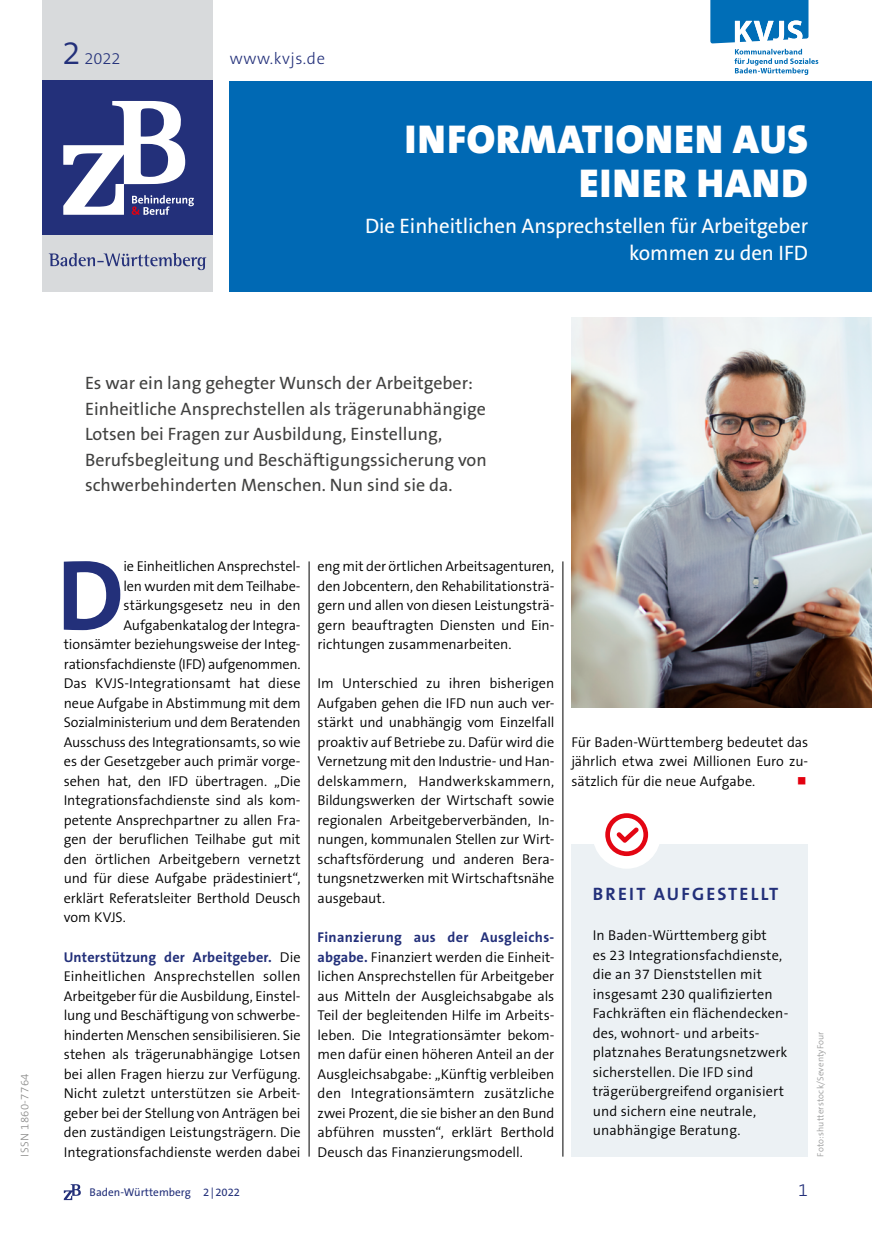
<style>
.page{position:relative;width:872px;height:1234px;background:#fff}
.page>*{position:absolute;margin:0;border:0;box-sizing:border-box;transform-origin:0 0}
.Copytext_Initial_1{font:700 100.95px "The Sans B W7";color:#23307a}
.Headline{font:900 40.5px/43.5px "The Sans B W9";letter-spacing:.025em;color:#fff;text-align:right}
.Subline{font:21px/27px "The Sans B W5 Plain";letter-spacing:-.005em;color:#fff;text-align:right}
.Anleser_linksbündig{font:18px/25.5px "The Sans B W5 Plain";color:#414140}
.Kasten_Überschrift{font:700 18px "The Sans B W7";letter-spacing:.125em;color:#23307a}
.t1{font:300 18px "The Sans B W3";color:#23307a}
.URL_Titel{font:300 16.5px "The Sans B W3";letter-spacing:.035em;color:#23307a}
.Copytext{font:300 14.25px/19.5px "The Sans B W4";letter-spacing:-.005em;color:#000;text-align:justify}
.Copytext_Initial_1-2{font:300 14.25px "The Sans B W4";letter-spacing:-.01em;color:#000}
.Kasten_Copytext{font:300 14.25px/19.5px "The Sans B W4";letter-spacing:.01em;color:#000}
.t2{font:11.25px "The Sans B W5 Plain";color:#23307a}
.t3{font:300 11.25px "The Sans B W3";letter-spacing:.035em;color:#878786}
.t4{font:300 9px "The Sans B W4";letter-spacing:.02em;color:#9c9d9d}
.s1{font-family:"The Sans B W4";font-size:33px}
.s2{font-family:"The Sans B W7";font-weight:700;color:#23307a}
</style>
<div class="page">
<div style="left:230px;top:81px;width:642px;height:210px;background:#0069b4"></div>
<div style="left:43px;top:0;width:170px;height:291px;background:#d8dadc"></div>
<svg style="left:734px;top:49px;width:84px;height:26px"></svg>
<svg style="left:710px;top:0;width:98px;height:43px"></svg>
<div style="left:43px;top:80px;width:170px;height:155px;background:#23307a"></div>
<hr style="left:309px;top:561px;width:1px;height:595px;background:#000">
<hr style="left:562px;top:561px;width:1px;height:595px;background:#000">
<svg style="left:63px;top:101px;width:131px;height:114px"></svg>
<svg style="left:49px;top:253px;width:157px;height:17px"></svg>
<img style="left:571px;top:317px;width:301px;height:390px">
<div style="left:571px;top:843px;width:237px;height:313px;background:#ecf1f4"></div>
<div style="left:592px;top:800px;width:68px;height:68px;background:#fff;border-radius:50%"></div>
<svg style="left:605px;top:813px;width:43px;height:42px"></svg>
<svg style="left:64px;top:1184px;width:17px;height:15px"></svg>
<p class="URL_Titel" style="left:63px;top:48px;width:60px"><span class="s1">2</span> 2022</p>
<p class="URL_Titel" style="left:230px;top:48px;width:97px">www.kvjs.de</p>
<h1 class="Headline" style="left:405px;top:118px;width:405px">INFORMATIONEN AUS<br>EINER HAND</h1>
<p class="Subline" style="left:365px;top:212px;width:444px">Die Einheitlichen Ansprechstellen für Arbeitgeber kommen zu den IFD</p>
<p class="t3" style="left:17px;top:1156px;width:85px;rotate:-90deg">ISSN 1860-7764</p>
<p class="Anleser_linksbündig" style="left:85px;top:370px;width:403px">Es war ein lang gehegter Wunsch der Arbeitgeber:<br>Einheitliche Ansprechstellen als trägerunabhängige Lotsen bei Fragen zur Ausbildung, Einstellung, Berufsbegleitung und Beschäftigungssicherung von schwerbehinderten Menschen. Nun sind sie da.</p>
<p class="Copytext_Initial_1" style="left:57px;top:530px;width:69px">D</p>
<p class="Copytext_Initial_1-2" style="left:123px;top:557px;width:179px">ie Einheitlichen Ansprechstel-</p>
<p class="Copytext_Initial_1-2" style="left:123px;top:576px;width:179px">len wurden mit dem Teilhabe-</p>
<p class="Copytext_Initial_1-2" style="left:123px;top:596px;width:179px">stärkungsgesetz neu in den</p>
<p class="Copytext_Initial_1-2" style="left:123px;top:615px;width:179px">Aufgabenkatalog der Integra-</p>
<p class="Copytext_Initial_1-2" style="left:64px;top:635px;width:238px">tionsämter beziehungsweise der Integ-</p>
<p class="Copytext_Initial_1-2" style="left:64px;top:654px;width:238px">rationsfachdienste (IFD) aufgenommen.</p>
<p class="Copytext_Initial_1-2" style="left:64px;top:674px;width:238px">Das KVJS-Integrationsamt hat diese</p>
<p class="Copytext_Initial_1-2" style="left:64px;top:693px;width:238px">neue Aufgabe in Abstimmung mit dem</p>
<p class="Copytext_Initial_1-2" style="left:64px;top:713px;width:238px">Sozialministerium und dem Beratenden</p>
<p class="Copytext_Initial_1-2" style="left:64px;top:732px;width:238px">Ausschuss des Integrationsamts, so wie</p>
<p class="Copytext_Initial_1-2" style="left:64px;top:752px;width:238px">es der Gesetzgeber auch primär vorge-</p>
<p class="Copytext_Initial_1-2" style="left:64px;top:771px;width:238px">sehen hat, den IFD übertragen. „Die</p>
<p class="Copytext_Initial_1-2" style="left:64px;top:791px;width:238px">Integrationsfachdienste sind als kom-</p>
<p class="Copytext_Initial_1-2" style="left:64px;top:810px;width:238px">petente Ansprechpartner zu allen Fra-</p>
<p class="Copytext_Initial_1-2" style="left:64px;top:830px;width:238px">gen der beruflichen Teilhabe gut mit</p>
<p class="Copytext_Initial_1-2" style="left:64px;top:849px;width:238px">den örtlichen Arbeitgebern vernetzt</p>
<p class="Copytext_Initial_1-2" style="left:64px;top:869px;width:238px">und für diese Aufgabe prädestiniert“,</p>
<p class="Copytext_Initial_1-2" style="left:64px;top:888px;width:238px">erklärt Referatsleiter Berthold Deusch</p>
<p class="Copytext_Initial_1-2" style="left:64px;top:908px;width:64px">vom KVJS.</p>
<p class="Copytext" style="left:64px;top:946px;width:238px"><span class="s2">Unterstützung der Arbeitgeber.</span> Die Einheitlichen Ansprechstellen sollen Arbeitgeber für die Ausbildung, Einstel&shy;lung und Beschäftigung von schwerbe&shy;hinderten Menschen sensibilisieren. Sie stehen als trägerunabhängige Lotsen bei allen Fragen hierzu zur Verfügung.<br>Nicht zuletzt unterstützen sie Arbeit&shy;geber bei der Stellung von Anträgen bei den zuständigen Leistungsträgern. Die Integrationsfachdienste werden dabei</p>
<p class="Copytext" style="left:317px;top:556px;width:238px">eng mit der örtlichen Arbeitsagenturen, den Jobcentern, den Rehabilitationsträ&shy;gern und allen von diesen Leistungsträ&shy;gern beauftragten Diensten und Ein&shy;richtungen zusammenarbeiten.</p>
<p class="Copytext" style="left:317px;top:673px;width:238px">Im Unterschied zu ihren bisherigen Aufgaben gehen die IFD nun auch ver&shy;stärkt und unabhängig vom Einzelfall proaktiv auf Betriebe zu. Dafür wird die Vernetzung mit den Industrie- und Han&shy;delskammern, Handwerkskammern, Bildungswerken der Wirtschaft sowie regionalen Arbeitgeberverbänden, In&shy;nungen, kommunalen Stellen zur Wirt&shy;schaftsförderung und anderen Bera&shy;tungsnetzwerken mit Wirtschaftsnähe ausgebaut.</p>
<p class="Copytext" style="left:317px;top:927px;width:238px"><span class="s2">Finanzierung aus der Ausgleichs&shy;abgabe.</span> Finanziert werden die Einheit&shy;lichen Ansprechstellen für Arbeitgeber aus Mitteln der Ausgleichsabgabe als Teil der begleitenden Hilfe im Arbeits&shy;leben. Die Integrationsämter bekom&shy;men dafür einen höheren Anteil an der Ausgleichsabgabe: „Künftig verbleiben den Integrationsämtern zusätzliche zwei Prozent, die sie bisher an den Bund abführen mussten“, erklärt Berthold Deusch das Finanzierungsmodell.</p>
<p class="Copytext" style="left:571px;top:732px;width:238px">Für Baden-Württemberg bedeutet das jährlich etwa zwei Millionen Euro zu&shy;sätzlich für die neue Aufgabe.</p>
<h2 class="Kasten_Überschrift" style="left:593px;top:881px;width:187px">BREIT AUFGESTELLT</h2>
<p class="Kasten_Copytext" style="left:592px;top:925px;width:197px">In Baden-Württemberg gibt<br>es 23 Integrationsfachdienste, die an 37 Dienststellen mit insgesamt 230 qualifizierten<br>Fachkräften ein flächendecken&shy;des, wohnort- und arbeits&shy;platznahes Beratungsnetzwerk sicherstellen. Die IFD sind trägerübergreifend organisiert und sichern eine neutrale, unabhängige Beratung.</p>
<p class="t4" style="left:814px;top:1156px;width:127px;rotate:-90deg">Foto:shutterstock/SeventyFour</p>
<p class="t2" style="left:90px;top:1184px;width:152px">Baden-Württemberg 2|2022</p>
<p class="t1" style="left:798px;top:1177px;width:11px">1</p>
</div>
